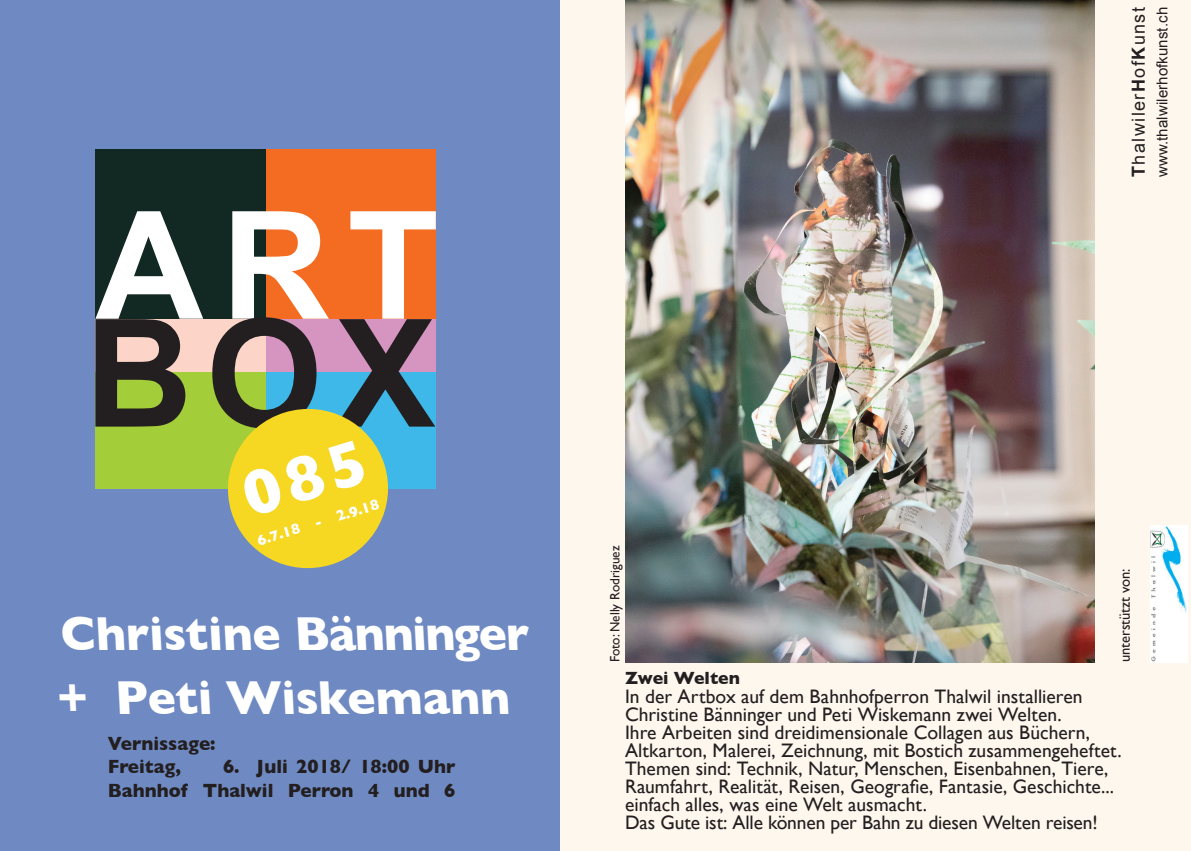
<style>
.page{position:relative;width:1191px;height:851px;background:#fff}
.page>*{position:absolute;margin:0;border:0;box-sizing:border-box;transform-origin:0 0}
.t1{font:700 150px "Arial";color:#fff}
.t2{font:700 150px "Arial";color:#231f20}
.t3{font:700 48.6px "Gill Sans";color:#fff}
.t4{font:19.5px/18px "Gill Sans";color:#231f20}
.t5{font:700 19.5px/23.4px "Gill Sans";color:#231f20}
.t6{font:18px "Arial";letter-spacing:.08em;color:#231f20}
.t7{font:700 18px "Gill Sans";color:#231f20}
.t8{font:15px "Arial";letter-spacing:.005em;color:#231f20}
.t9{font:15px "Gill Sans";color:#231f20}
.t10{font:700 15px "Gill Sans";color:#fff}
.t11{font:13.5px "Gill Sans";color:#231f20}
.s1{font-weight:700}
</style>
<div class="page">
<div style="left:560px;top:0;width:631px;height:850px;background:#fef7ee"></div>
<div style="left:0;top:0;width:560px;height:850px;background:#6f8ac3"></div>
<div style="left:265px;top:319px;width:170px;height:53px;background:#d694c1"></div>
<div style="left:265px;top:372px;width:170px;height:116px;background:#3db8e8"></div>
<div style="left:95px;top:319px;width:170px;height:169px;background:#fcd5c8"></div>
<div style="left:95px;top:372px;width:170px;height:116px;background:#a3cd39"></div>
<div style="left:265px;top:149px;width:170px;height:170px;background:#f36c21"></div>
<div style="left:95px;top:149px;width:170px;height:170px;background:#122822"></div>
<img style="left:1150px;top:525px;width:37px;height:137px">
<img style="left:625px;top:0;width:469px;height:662px">
<svg style="left:218px;top:399px;width:179px;height:170px"></svg>
<h1 class="t1" style="left:95px;top:167px;width:345px">ART</h1>
<h1 class="t2" style="left:84px;top:275px;width:353px">BOX</h1>
<p class="t10" style="left:254px;top:529px;width:128px;rotate:-17deg">6.7.18 - 2.9.18</p>
<h2 class="t3" style="left:61px;top:595px;width:474px">Christine Bänninger</h2>
<h2 class="t3" style="left:58px;top:659px;width:458px">+ Peti Wiskemann</h2>
<p class="t5" style="left:108px;top:731px;width:109px">Vernissage:<br>Freitag,</p>
<p class="t5" style="left:108px;top:754px;width:349px;text-align:right">6. Juli 2018/ 18:00 Uhr<br>Bahnhof Thalwil Perron 4 und 6</p>
<p class="t11" style="left:607px;top:662px;width:118px;rotate:-90deg">Foto: Nelly Rodriguez</p>
<p class="t6" style="left:1126px;top:177px;width:171px;rotate:-90deg"><span class="s1">T</span>halwiler<span class="s1">H</span>of<span class="s1">K</span>unst</p>
<p class="t8" style="left:1152px;top:177px;width:171px;rotate:-90deg">www.thalwilerhofkunst.ch</p>
<p class="t9" style="left:1116px;top:662px;width:95px;rotate:-90deg">unterstützt von:</p>
<p class="t7" style="left:625px;top:664px;width:116px">Zwei Welten</p>
<p class="t4" style="left:625px;top:686px;width:498px">In der Artbox auf dem Bahnhofperron Thalwil installieren Christine Bänninger und Peti Wiskemann zwei Welten.<br>Ihre Arbeiten sind dreidimensionale Collagen aus Büchern, Altkarton, Malerei, Zeichnung, mit Bostich zusammengeheftet.<br>Themen sind: Technik, Natur, Menschen, Eisenbahnen, Tiere, Raumfahrt, Realität, Reisen, Geografie, Fantasie, Geschichte... einfach alles, was eine Welt ausmacht.<br>Das Gute ist: Alle können per Bahn zu diesen Welten reisen!</p>
</div>
